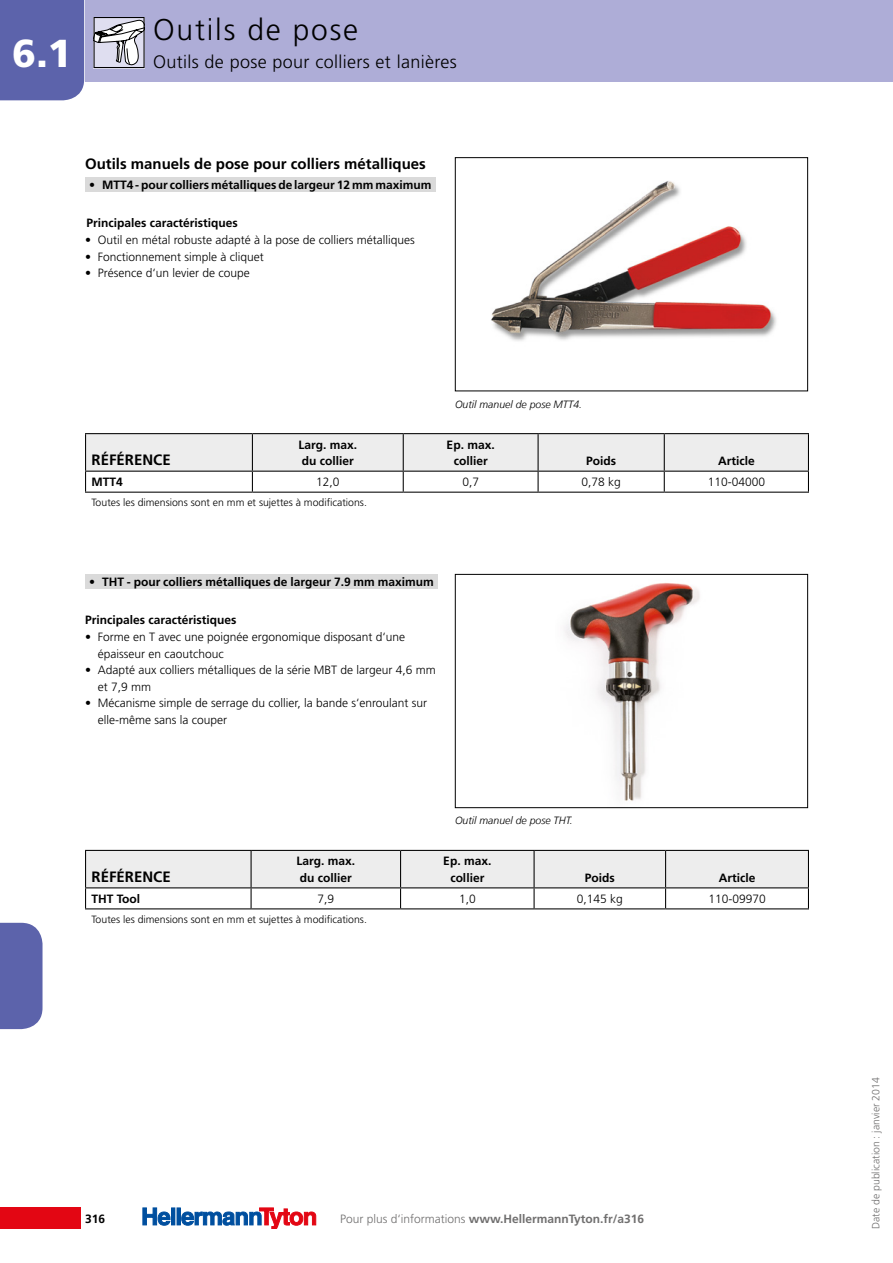
<style>
.page{position:relative;width:893px;height:1263px;background:#fff}
.page>*{position:absolute;margin:0;border:0;box-sizing:border-box;transform-origin:0 0}
.t1{font:900 39px "Frutiger LT";color:#fff}
.t2{font:300 30px "Frutiger LT";letter-spacing:.06em;color:#000}
.t3{font:300 18px "Frutiger LT";letter-spacing:.02em;color:#000}
.t4{font:700 15px "Frutiger LT";color:#000}
.t5{font:300 12px/16.5px "Frutiger LT";color:#000}
.t6{font:700 12px/16.5px "Frutiger LT";color:#000}
.t7{font:700 12px "Frutiger LT";color:#706f6f}
.t8{font:300 10.5px "Frutiger LT";color:#000}
.t9{font:italic 300 10.5px "Frutiger LT";color:#000}
.t10{font:300 10.5px "Frutiger LT";color:#706f6f}
.s1{font-weight:300}
</style>
<div class="page">
<div style="left:0;top:1208px;width:81px;height:21px;background:#e30613"></div>
<div style="left:171px;top:1208px;width:4px;height:17px;border:1px solid #004f9f"></div>
<div style="left:177px;top:1208px;width:4px;height:17px;border:1px solid #004f9f"></div>
<svg style="left:142px;top:1208px;width:28px;height:18px"></svg>
<svg style="left:181px;top:1208px;width:135px;height:21px"></svg>
<div style="left:0;top:0;width:84px;height:100px;background:#5c63ab"></div>
<div style="left:85px;top:0;width:808px;height:82px;background:#aeadd7"></div>
<div style="left:0;top:923px;width:43px;height:106px;background:#5c63ab"></div>
<svg style="left:94px;top:17px;width:51px;height:51px;background:#b5b4bd"></svg>
<img style="left:491px;top:181px;width:285px;height:160px">
<div style="left:455px;top:157px;width:353px;height:234px;border:1px solid #000"></div>
<img style="left:564px;top:582px;width:136px;height:219px">
<div style="left:455px;top:574px;width:353px;height:234px;border:1px solid #000"></div>
<div style="left:85px;top:177px;width:351px;height:15px;background:#dadada"></div>
<hr style="left:85px;top:433px;width:167px;height:1px;background:#000">
<hr style="left:252px;top:433px;width:151px;height:1px;background:#000">
<hr style="left:403px;top:433px;width:135px;height:1px;background:#000">
<hr style="left:538px;top:433px;width:126px;height:1px;background:#000">
<hr style="left:664px;top:433px;width:145px;height:1px;background:#000">
<svg style="left:85px;top:434px;width:724px;height:58px"></svg>
<hr style="left:85px;top:492px;width:167px;height:1px;background:#000">
<hr style="left:252px;top:492px;width:151px;height:1px;background:#000">
<hr style="left:403px;top:492px;width:135px;height:1px;background:#000">
<hr style="left:538px;top:492px;width:126px;height:1px;background:#000">
<hr style="left:664px;top:492px;width:145px;height:1px;background:#000">
<div style="left:85px;top:574px;width:353px;height:15px;background:#dadada"></div>
<svg style="left:85px;top:850px;width:724px;height:58px"></svg>
<hr style="left:85px;top:908px;width:166px;height:1px;background:#000">
<hr style="left:251px;top:908px;width:150px;height:1px;background:#000">
<hr style="left:401px;top:908px;width:133px;height:1px;background:#000">
<hr style="left:534px;top:908px;width:132px;height:1px;background:#000">
<hr style="left:666px;top:908px;width:143px;height:1px;background:#000">
<h1 class="t1" style="left:12px;top:30px;width:61px">6.1</h1>
<h2 class="t2" style="left:153px;top:12px;width:207px">Outils de pose</h2>
<h3 class="t3" style="left:153px;top:52px;width:305px">Outils de pose pour colliers et lanières</h3>
<p class="t4" style="left:85px;top:155px;width:342px">Outils manuels de pose pour colliers métalliques</p>
<p class="t6" style="left:89px;top:177px;width:344px">• MTT4 - pour colliers métalliques de largeur 12 mm maximum</p>
<p class="t6" style="left:86px;top:214px;width:153px">Principales caractéristiques</p>
<p class="t5" style="left:85px;top:232px;width:331px">• Outil en métal robuste adapté à la pose de colliers métalliques</p>
<p class="t5" style="left:85px;top:248px;width:180px">• Fonctionnement simple à cliquet</p>
<p class="t5" style="left:85px;top:265px;width:166px">• Présence d‘un levier de coupe</p>
<p class="t9" style="left:455px;top:398px;width:129px">Outil manuel de pose MTT4.</p>
<p class="t4" style="left:92px;top:451px;width:81px">RÉFÉRENCE</p>
<p class="t6" style="left:298px;top:436px;width:60px">Larg. max. du collier</p>
<p class="t6" style="left:447px;top:436px;width:50px;text-align:center">Ep. max. collier</p>
<p class="t6" style="left:586px;top:453px;width:31px">Poids</p>
<p class="t6" style="left:718px;top:453px;width:38px">Article</p>
<p class="t6" style="left:92px;top:474px;width:33px">MTT4</p>
<p class="t5" style="left:316px;top:474px;width:25px">12,0</p>
<p class="t5" style="left:462px;top:474px;width:18px">0,7</p>
<p class="t5" style="left:581px;top:474px;width:41px">0,78 kg</p>
<p class="t5" style="left:708px;top:474px;width:59px">110-04000</p>
<p class="t8" style="left:92px;top:496px;width:277px">Toutes les dimensions sont en mm et sujettes à modifications.</p>
<p class="t6" style="left:89px;top:574px;width:346px">• THT - pour colliers métalliques de largeur 7.9 mm maximum</p>
<p class="t6" style="left:85px;top:611px;width:153px">Principales caractéristiques</p>
<p class="t5" style="left:98px;top:629px;width:309px;text-indent:-13px">• Forme en T avec une poignée ergonomique disposant d‘une épaisseur en caoutchouc</p>
<p class="t5" style="left:98px;top:662px;width:340px;text-indent:-13px">• Adapté aux colliers métalliques de la série MBT de largeur 4,6 mm et 7,9 mm</p>
<p class="t5" style="left:98px;top:695px;width:331px;text-indent:-13px">• Mécanisme simple de serrage du collier, la bande s‘enroulant sur elle-même sans la couper</p>
<p class="t9" style="left:455px;top:815px;width:119px">Outil manuel de pose THT.</p>
<p class="t4" style="left:92px;top:868px;width:81px">RÉFÉRENCE</p>
<p class="t6" style="left:296px;top:853px;width:60px">Larg. max. du collier</p>
<p class="t6" style="left:443px;top:853px;width:50px;text-align:center">Ep. max. collier</p>
<p class="t6" style="left:585px;top:869px;width:31px">Poids</p>
<p class="t6" style="left:719px;top:869px;width:38px">Article</p>
<p class="t6" style="left:92px;top:890px;width:50px">THT Tool</p>
<p class="t5" style="left:317px;top:891px;width:18px">7,9</p>
<p class="t5" style="left:459px;top:891px;width:18px">1,0</p>
<p class="t5" style="left:577px;top:891px;width:48px">0,145 kg</p>
<p class="t5" style="left:708px;top:891px;width:59px">110-09970</p>
<p class="t8" style="left:92px;top:913px;width:277px">Toutes les dimensions sont en mm et sujettes à modifications.</p>
<p class="t6" style="left:85px;top:1210px;width:22px">316</p>
<p class="t7" style="left:340px;top:1211px;width:306px"><span class="s1">Pour plus d‘informations</span> www.HellermannTyton.fr/a316</p>
<p class="t10" style="left:870px;top:1229px;width:153px;rotate:-90deg">Date de publication : janvier 2014</p>
</div>
